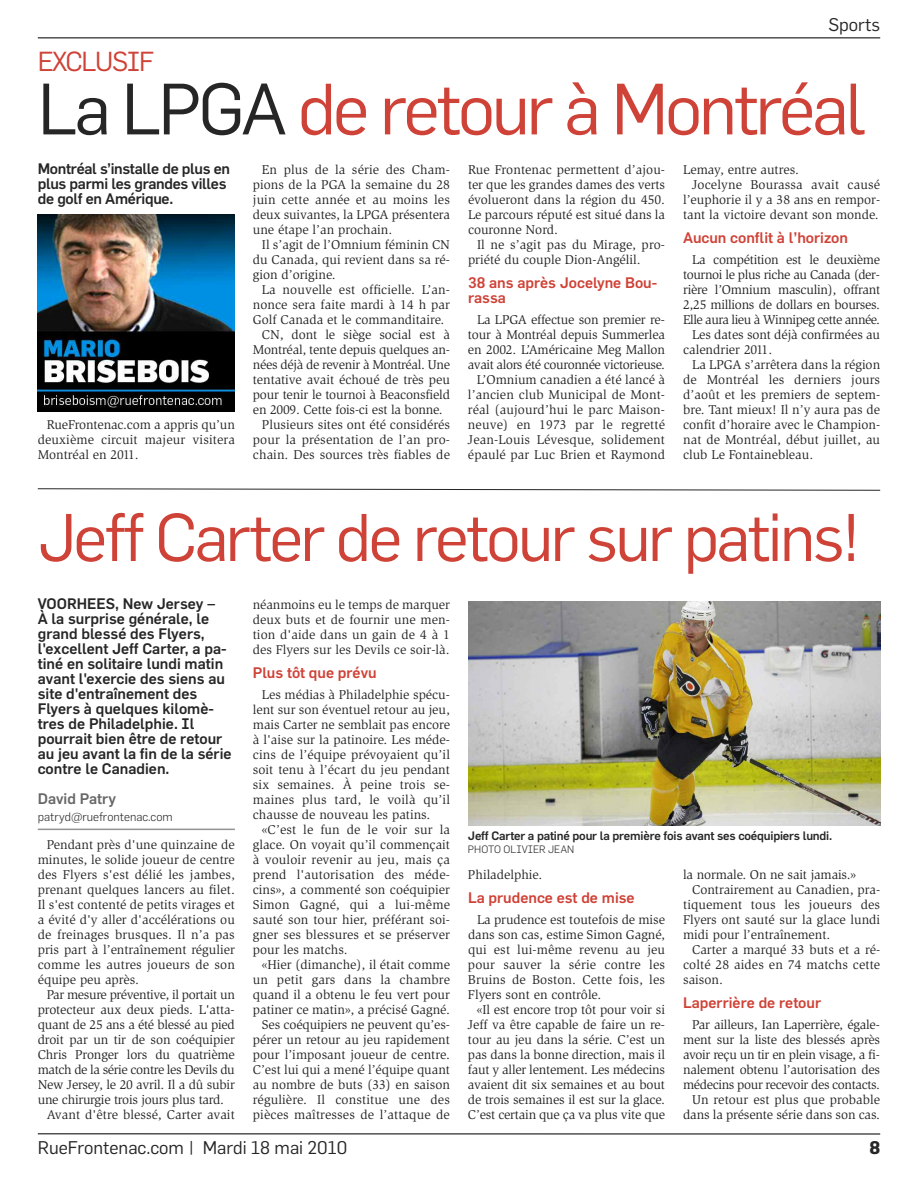
<style>
.page{position:relative;width:918px;height:1188px;background:#fff}
.page>*{position:absolute;margin:0;border:0;box-sizing:border-box;transform-origin:0 0}
.t1{font:71.1px "Flama";letter-spacing:-.045em;color:#cf4237}
.t2{font:66px "Flama";letter-spacing:-.04em;color:#cf4237}
.t3{font:27px "Flama";letter-spacing:-.045em;color:#cf4237}
.t4{font:18px "Flama";color:#272627}
.t5{font:700 18px "Flama";color:#272627}
.t6{font:500 15px/15px "Flama";color:#272627}
.t7{font:500 15px/15px "Flama";color:#cf4237}
.t8{font:500 15px/15px "Flama";letter-spacing:-.02em;color:#272627}
.t9{font:500 15px "Flama";color:#686768}
.t10{font:13.2px/15px "Slimbach Std";color:#272627;text-align:justify}
.t11{font:13.2px "Slimbach Std";letter-spacing:-.02em;color:#272627}
.t12{font:13.2px "Slimbach Std";letter-spacing:-.03em;color:#272627}
.t13{font:13.2px "Slimbach Std";letter-spacing:-.025em;color:#272627}
.t14{font:13.2px "Slimbach Std";letter-spacing:-.035em;color:#272627}
.t15{font:500 12px "Flama";letter-spacing:-.015em;color:#272627}
.t16{font:300 12px "Flama";color:#272627}
.t17{font:300 10.5px "Flama";color:#272627}
.s1{color:#272627}
</style>
<div class="page">
<hr style="left:38px;top:37px;width:842px;height:2px;background:#525152">
<hr style="left:38px;top:1133px;width:842px;height:2px;background:#525152">
<img style="left:38px;top:215px;width:197px;height:197px">
<hr style="left:38px;top:829px;width:197px;height:1px;background:#939393">
<svg style="left:38px;top:489px;width:842px;height:1px"></svg>
<img style="left:468px;top:602px;width:412px;height:224px">
<h3 class="t4" style="left:828px;top:16px;width:53px">Sports</h3>
<h3 class="t3" style="left:38px;top:49px;width:118px">EXCLUSIF</h3>
<h1 class="t1" style="left:38px;top:75px;width:830px"><span class="s1">La LPGA</span> de retour à Montréal</h1>
<p class="t8" style="left:38px;top:162px;width:194px">Montréal s’installe de plus en plus parmi les grandes villes de golf en Amérique.</p>
<p class="t10" style="left:38px;top:418px;width:199px;text-indent:9px">RueFrontenac.com a appris qu’un deuxième circuit majeur visitera Montréal en 2011.</p>
<p class="t10" style="left:253px;top:163px;width:199px;text-indent:9px">En plus de la série des Cham&shy;pions de la PGA la semaine du 28 juin cette année et au moins les deux suivantes, la LPGA présentera une étape l’an prochain.</p>
<p class="t10" style="left:253px;top:238px;width:199px;text-indent:9px">Il s’agit de l’Omnium féminin CN du Canada, qui revient dans sa ré&shy;gion d’origine.</p>
<p class="t10" style="left:262px;top:283px;width:190px">La nouvelle est officielle. L’an-</p>
<p class="t10" style="left:253px;top:298px;width:199px">nonce sera faite mardi à 14 h par</p>
<p class="t10" style="left:253px;top:313px;width:193px">Golf Canada et le commanditaire.</p>
<p class="t10" style="left:262px;top:328px;width:190px">CN, dont le siège social est à</p>
<p class="t10" style="left:253px;top:343px;width:198px">Montréal, tente depuis quelques an-</p>
<p class="t13" style="left:253px;top:359px;width:199px">nées déjà de revenir à Montréal. Une</p>
<p class="t10" style="left:253px;top:373px;width:199px">tentative avait échoué de très peu</p>
<p class="t10" style="left:253px;top:388px;width:199px">pour tenir le tournoi à Beaconsfield</p>
<p class="t10" style="left:253px;top:403px;width:191px">en 2009. Cette fois-ci est la bonne.</p>
<p class="t10" style="left:262px;top:418px;width:190px">Plusieurs sites ont été considérés</p>
<p class="t10" style="left:253px;top:433px;width:199px">pour la présentation de l’an pro-</p>
<p class="t10" style="left:253px;top:448px;width:199px">chain. Des sources très fiables de</p>
<p class="t10" style="left:468px;top:163px;width:199px">Rue Frontenac permettent d’ajou&shy;ter que les grandes dames des verts évolueront dans la région du 450.<br>Le parcours réputé est situé dans la couronne Nord.</p>
<p class="t10" style="left:468px;top:238px;width:199px;text-indent:9px">Il ne s’agit pas du Mirage, pro&shy;priété du couple Dion-Angélil.</p>
<p class="t7" style="left:468px;top:276px;width:191px">38 ans après Jocelyne Bou&shy;rassa</p>
<p class="t10" style="left:468px;top:313px;width:199px;text-align:right">La LPGA effectue son premier re&shy;tour à Montréal depuis Summerlea en 2002. L’Américaine Meg Mallon avait alors été couronnée victorieuse.<br>L’Omnium canadien a été lancé à l’ancien club Municipal de Mont&shy;réal (aujourd’hui le parc Maison&shy;neuve) en 1973 par le regretté Jean-Louis Lévesque, solidement épaulé par Luc Brien et Raymond</p>
<p class="t10" style="left:683px;top:163px;width:117px">Lemay, entre autres.</p>
<p class="t10" style="left:692px;top:178px;width:190px">Jocelyne Bourassa avait causé</p>
<p class="t10" style="left:683px;top:193px;width:199px">l’euphorie il y a 38 ans en rempor-</p>
<p class="t10" style="left:683px;top:208px;width:197px">tant la victoire devant son monde.</p>
<p class="t7" style="left:683px;top:231px;width:167px">Aucun conflit à l’horizon</p>
<p class="t11" style="left:692px;top:254px;width:190px">La compétition est le deuxième</p>
<p class="t12" style="left:683px;top:269px;width:198px">tournoi le plus riche au Canada (der-</p>
<p class="t11" style="left:683px;top:284px;width:199px">rière l’Omnium masculin), offrant</p>
<p class="t11" style="left:683px;top:299px;width:199px">2,25 millions de dollars en bourses.</p>
<p class="t14" style="left:683px;top:314px;width:199px">Elle aura lieu à Winnipeg cette année.</p>
<p class="t10" style="left:692px;top:328px;width:190px">Les dates sont déjà confirmées au</p>
<p class="t10" style="left:683px;top:343px;width:91px">calendrier 2011.</p>
<p class="t10" style="left:692px;top:358px;width:190px">La LPGA s’arrêtera dans la région</p>
<p class="t10" style="left:683px;top:373px;width:199px">de Montréal les derniers jours</p>
<p class="t10" style="left:683px;top:388px;width:199px">d’août et les premiers de septem-</p>
<p class="t10" style="left:683px;top:403px;width:199px">bre. Tant mieux! Il n’y aura pas de</p>
<p class="t10" style="left:683px;top:418px;width:199px">confit d’horaire avec le Champion-</p>
<p class="t10" style="left:683px;top:433px;width:199px">nat de Montréal, début juillet, au</p>
<p class="t10" style="left:683px;top:448px;width:132px">club Le Fontainebleau.</p>
<h2 class="t2" style="left:38px;top:506px;width:824px">Jeff Carter de retour sur patins!</h2>
<p class="t6" style="left:38px;top:597px;width:195px">VOORHEES, New Jersey –<br>À la surprise générale, le grand blessé des Flyers, l'excellent Jeff Carter, a pa&shy;tiné en solitaire lundi matin avant l'exercie des siens au site d'entraînement des<br>Flyers à quelques kilomè&shy;tres de Philadelphie. Il pourrait bien être de retour au jeu avant la fin de la série contre le Canadien.</p>
<p class="t9" style="left:38px;top:792px;width:80px">David Patry</p>
<p class="t16" style="left:38px;top:811px;width:136px">patryd@ruefrontenac.com</p>
<p class="t10" style="left:38px;top:838px;width:199px;text-indent:9px">Pendant près d'une quinzaine de minutes, le solide joueur de centre des Flyers s'est délié les jambes, prenant quelques lancers au filet.<br>Il s'est contenté de petits virages et a évité d'y aller d'accélérations ou de freinages brusques. Il n’a pas pris part à l’entraînement régulier comme les autres joueurs de son équipe peu après.</p>
<p class="t13" style="left:47px;top:990px;width:190px">Par mesure préventive, il portait un</p>
<p class="t10" style="left:38px;top:1003px;width:198px">protecteur aux deux pieds. L'atta-</p>
<p class="t11" style="left:38px;top:1020px;width:199px">quant de 25 ans a été blessé au pied</p>
<p class="t10" style="left:38px;top:1033px;width:199px">droit par un tir de son coéquipier</p>
<p class="t10" style="left:38px;top:1048px;width:199px">Chris Pronger lors du quatrième</p>
<p class="t12" style="left:38px;top:1065px;width:199px">match de la série contre les Devils du</p>
<p class="t11" style="left:38px;top:1080px;width:199px">New Jersey, le 20 avril. Il a dû subir</p>
<p class="t11" style="left:38px;top:1095px;width:188px">une chirurgie trois jours plus tard.</p>
<p class="t10" style="left:47px;top:1108px;width:190px">Avant d'être blessé, Carter avait</p>
<p class="t10" style="left:253px;top:598px;width:199px">néanmoins eu le temps de marquer deux buts et de fournir une men&shy;tion d'aide dans un gain de 4 à 1 des Flyers sur les Devils ce soir-là.</p>
<p class="t7" style="left:253px;top:666px;width:125px">Plus tôt que prévu</p>
<p class="t10" style="left:253px;top:688px;width:199px;text-indent:9px">Les médias à Philadelphie spécu&shy;lent sur son éventuel retour au jeu, mais Carter ne semblait pas encore à l'aise sur la patinoire. Les méde&shy;cins de l’équipe prévoyaient qu’il soit tenu à l’écart du jeu pendant six semaines. À peine trois se&shy;maines plus tard, le voilà qu’il chausse de nouveau les patins.</p>
<p class="t10" style="left:253px;top:823px;width:199px;text-indent:9px">«C’est le fun de le voir sur la glace. On voyait qu’il commençait à vouloir revenir au jeu, mais ça prend l'autorisation des méde&shy;cins», a commenté son coéquipier Simon Gagné, qui a lui-même sauté son tour hier, préférant soi&shy;gner ses blessures et se préserver pour les matchs.</p>
<p class="t10" style="left:253px;top:958px;width:199px;text-align:right">«Hier (dimanche), il était comme un petit gars dans la chambre quand il a obtenu le feu vert pour patiner ce matin», a précisé Gagné.<br>Ses coéquipiers ne peuvent qu’es&shy;pérer un retour au jeu rapidement pour l’imposant joueur de centre.<br>C’est lui qui a mené l’équipe quant au nombre de buts (33) en saison régulière. Il constitue une des pièces maîtresses de l’attaque de</p>
<p class="t15" style="left:468px;top:830px;width:366px">Jeff Carter a patiné pour la première fois avant ses coéquipiers lundi.</p>
<p class="t17" style="left:468px;top:844px;width:108px">PHOTO OLIVIER JEAN</p>
<p class="t10" style="left:468px;top:868px;width:76px">Philadelphie.</p>
<p class="t7" style="left:468px;top:891px;width:168px">La prudence est de mise</p>
<p class="t10" style="left:468px;top:913px;width:199px;text-indent:9px">La prudence est toutefois de mise dans son cas, estime Simon Gagné, qui est lui-même revenu au jeu pour sauver la série contre les Bruins de Boston. Cette fois, les Flyers sont en contrôle.</p>
<p class="t10" style="left:468px;top:1003px;width:199px;text-indent:9px">«Il est encore trop tôt pour voir si Jeff va être capable de faire un re&shy;tour au jeu dans la série. C’est un pas dans la bonne direction, mais il faut y aller lentement. Les médecins avaient dit six semaines et au bout de trois semaines il est sur la glace.<br>C’est certain que ça va plus vite que</p>
<p class="t10" style="left:683px;top:868px;width:175px">la normale. On ne sait jamais.»</p>
<p class="t10" style="left:692px;top:883px;width:190px">Contrairement au Canadien, pra-</p>
<p class="t10" style="left:683px;top:898px;width:199px">tiquement tous les joueurs des</p>
<p class="t10" style="left:683px;top:913px;width:199px">Flyers ont sauté sur la glace lundi</p>
<p class="t10" style="left:683px;top:928px;width:149px">midi pour l’entraînement.</p>
<p class="t10" style="left:692px;top:943px;width:190px">Carter a marqué 33 buts et a ré-</p>
<p class="t10" style="left:683px;top:958px;width:199px">colté 28 aides en 74 matchs cette</p>
<p class="t10" style="left:683px;top:973px;width:41px">saison.</p>
<p class="t7" style="left:683px;top:996px;width:140px">Laperrière de retour</p>
<p class="t10" style="left:683px;top:1018px;width:199px;text-align:right">Par ailleurs, Ian Laperrière, égale&shy;ment sur la liste des blessés après avoir reçu un tir en plein visage, a fi&shy;nalement obtenu l’autorisation des médecins pour recevoir des contacts.<br>Un retour est plus que probable dans la présente série dans son cas.</p>
<h3 class="t4" style="left:38px;top:1139px;width:311px">RueFrontenac.com | Mardi 18 mai 2010</h3>
<h3 class="t5" style="left:869px;top:1140px;width:12px">8</h3>
</div>
